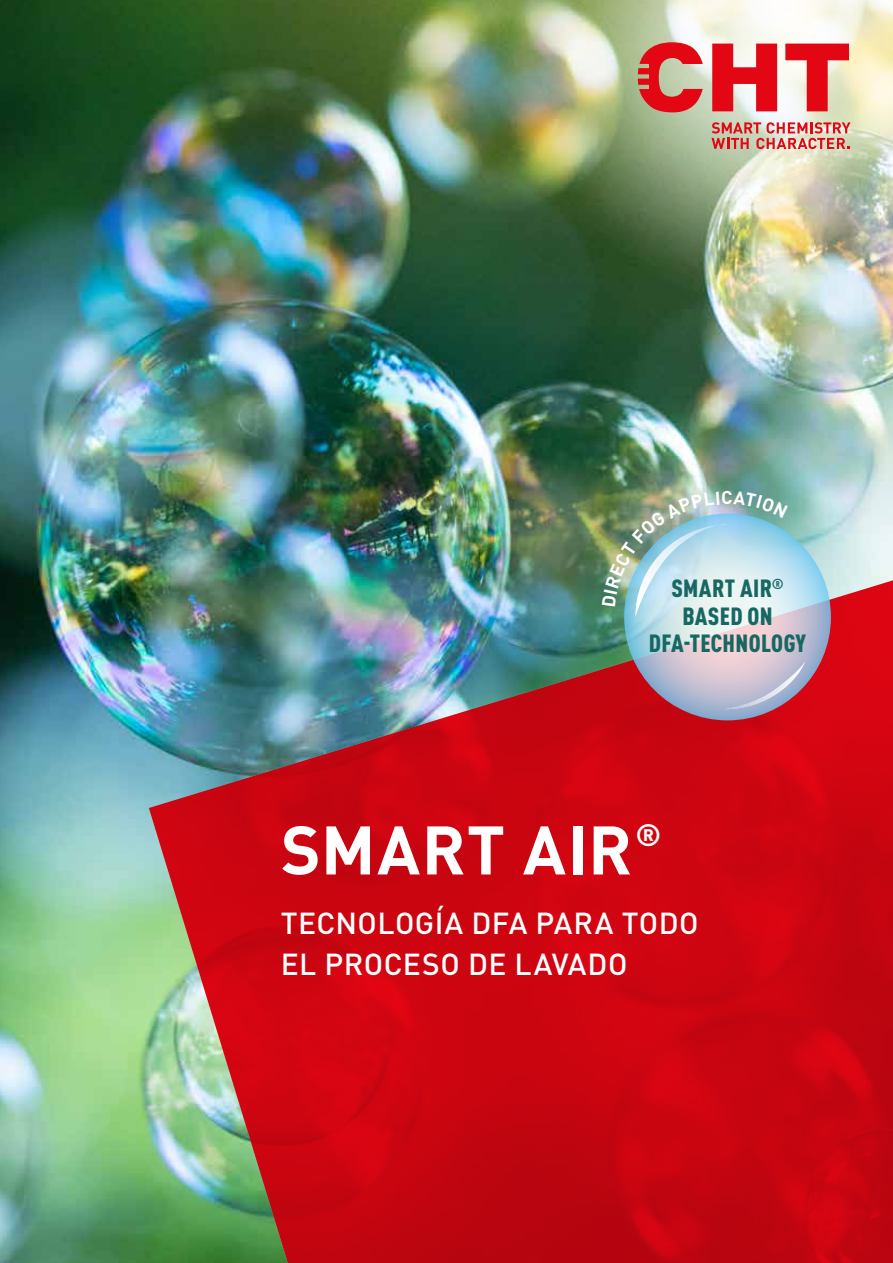
<style>
.page{position:relative;width:893px;height:1263px;background:#fff}
.page>*{position:absolute;margin:0;border:0;box-sizing:border-box;transform-origin:0 0}
.t1{font:700 67.5px "DIN Pro";letter-spacing:.015em;color:#fff}
.t2{font:500 30px/40.5px "DIN Pro";letter-spacing:.015em;color:#fff}
.t3{font:900 condensed 24.6px/27.6px "DIN Pro";letter-spacing:.01em;color:#176763;text-align:center}
.t4{font:700 18.45px "DIN Pro";color:#fff}
</style>
<div class="page">
<img style="left:0;top:0;width:893px;height:1263px">
<img style="left:557px;top:282px;width:336px;height:18px">
<img style="left:460px;top:0;width:433px;height:282px">
<img style="left:149px;top:576px;width:744px;height:687px">
<svg style="left:624px;top:514px;width:207px;height:206px;background:#c1d1e0"></svg>
<svg style="left:725px;top:658px;width:81px;height:51px;background:#c6b2c4"></svg>
<svg style="left:712px;top:44px;width:65px;height:67px;background:#e6464e"></svg>
<svg style="left:785px;top:44px;width:64px;height:67px"></svg>
<svg style="left:711px;top:122px;width:139px;height:27px;background:#da9187"></svg>
<svg style="left:638px;top:42px;width:65px;height:70px;background:#d3675f"></svg>
<img style="left:602px;top:491px;width:125px;height:126px">
<svg style="left:733px;top:491px;width:55px;height:27px"></svg>
<p class="t4" style="left:721px;top:485px;width:13px">C</p>
<p class="t3" style="left:649px;top:574px;width:159px">SMART AIR<sup>®<br></sup>BASED ON<br>DFA-TECHNOLOGY</p>
<h1 class="t1" style="left:281px;top:804px;width:382px">SMART AIR<sup>®</sup></h1>
<p class="t2" style="left:281px;top:902px;width:419px">TECNOLOGÍA DFA PARA TODO<br>EL PROCESO DE LAVADO</p>
</div>
